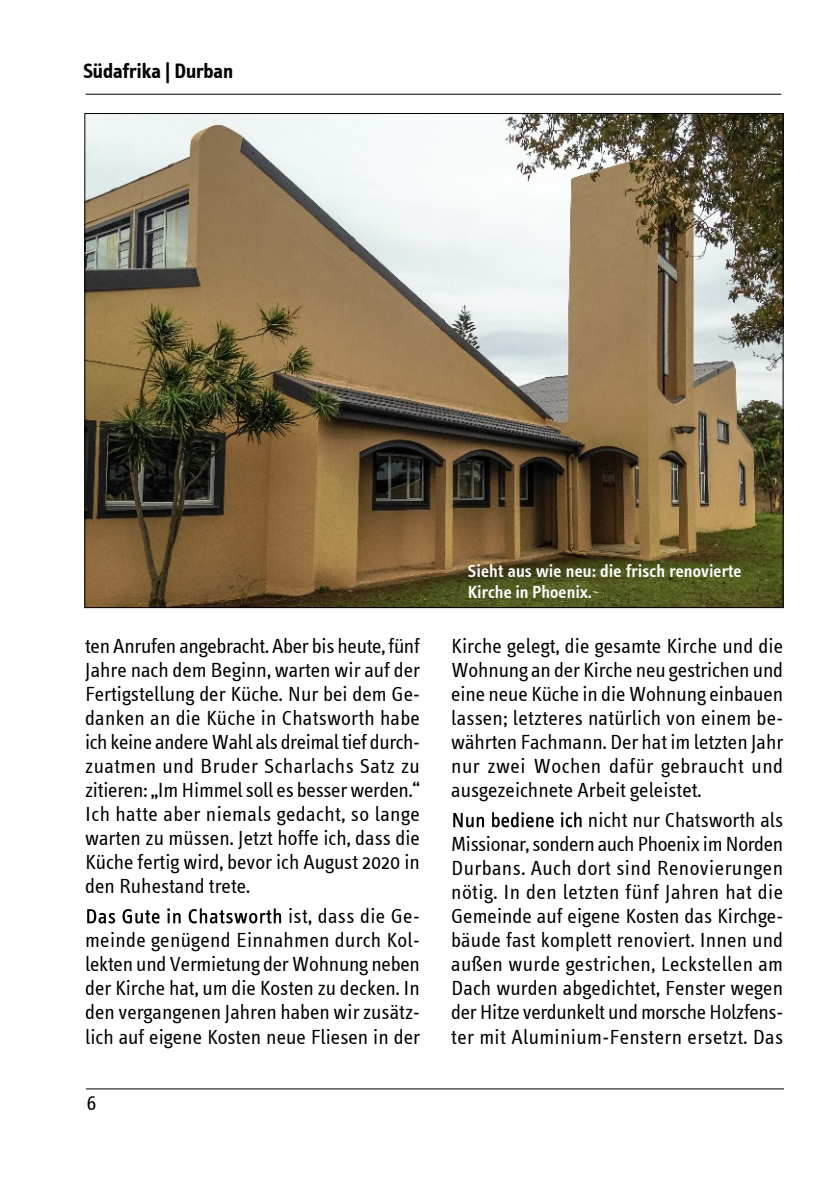
<style>
.page{position:relative;width:840px;height:1191px;background:#fff}
.page>*{position:absolute;margin:0;border:0;box-sizing:border-box;transform-origin:0 0}
.t1{font:21px/24px "Info Text Normal";color:#000;text-align:justify}
.t2{font:700 21px "Info Text";color:#000}
.t3{font:600 18px/20.8px "Info Text";letter-spacing:.005em;color:#fff}
</style>
<div class="page">
<hr style="left:86px;top:94px;width:695px;height:1px;background:#000">
<hr style="left:86px;top:1088px;width:697px;height:1px;background:#000">
<svg style="left:87px;top:909px;width:28px;height:14px"></svg>
<svg style="left:122px;top:909px;width:37px;height:14px"></svg>
<svg style="left:167px;top:908px;width:13px;height:15px"></svg>
<svg style="left:188px;top:908px;width:93px;height:15px"></svg>
<svg style="left:453px;top:813px;width:31px;height:14px"></svg>
<svg style="left:492px;top:812px;width:61px;height:15px"></svg>
<svg style="left:560px;top:812px;width:21px;height:15px"></svg>
<img style="left:87px;top:115px;width:693px;height:491px">
<p class="t2" style="left:83px;top:62px;width:151px">Südafrika | Durban</p>
<p class="t1" style="left:85px;top:635px;width:336px">ten Anrufen angebracht. Aber bis heute, fünf Jahre nach dem Beginn, warten wir auf der Fertigstellung der Küche. Nur bei dem Ge&shy;danken an die Küche in Chatsworth habe ich keine andere Wahl als dreimal tief durch&shy;zuatmen und Bruder Scharlachs Satz zu zitieren: „Im Himmel soll es besser werden.“ Ich hatte aber niemals gedacht, so lange warten zu müssen. Jetzt hoffe ich, dass die Küche fertig wird, bevor ich August 2020 in den Ruhestand trete.</p>
<p class="t1" style="left:85px;top:906px;width:336px;text-indent:203px">ist, dass die Ge&shy;meinde genügend Einnahmen durch Kol&shy;lekten und Vermietung der Wohnung neben der Kirche hat, um die Kosten zu decken. In den vergangenen Jahren haben wir zusätz&shy;lich auf eigene Kosten neue Fliesen in der</p>
<p class="t1" style="left:86px;top:1092px;width:12px">6</p>
<p class="t3" style="left:467px;top:562px;width:275px">Sieht aus wie neu: die frisch renovierte<br>Kirche in Phoenix.</p>
<p class="t1" style="left:451px;top:635px;width:333px">Kirche gelegt, die gesamte Kirche und die Wohnung an der Kirche neu gestrichen und eine neue Küche in die Wohnung einbauen lassen; letzteres natürlich von einem be&shy;währten Fachmann. Der hat im letzten Jahr nur zwei Wochen dafür gebraucht und ausgezeichnete Arbeit geleistet.</p>
<p class="t1" style="left:451px;top:810px;width:333px;text-indent:137px">nicht nur Chatsworth als Missionar, sondern auch Phoenix im Norden Durbans. Auch dort sind Renovierungen nötig. In den letzten fünf Jahren hat die Gemeinde auf eigene Kosten das Kirchge&shy;bäude fast komplett renoviert. Innen und außen wurde gestrichen, Leckstellen am Dach wurden abgedichtet, Fenster wegen der Hitze verdunkelt und morsche Holzfens&shy;ter mit Aluminium-Fenstern ersetzt. Das</p>
</div>
